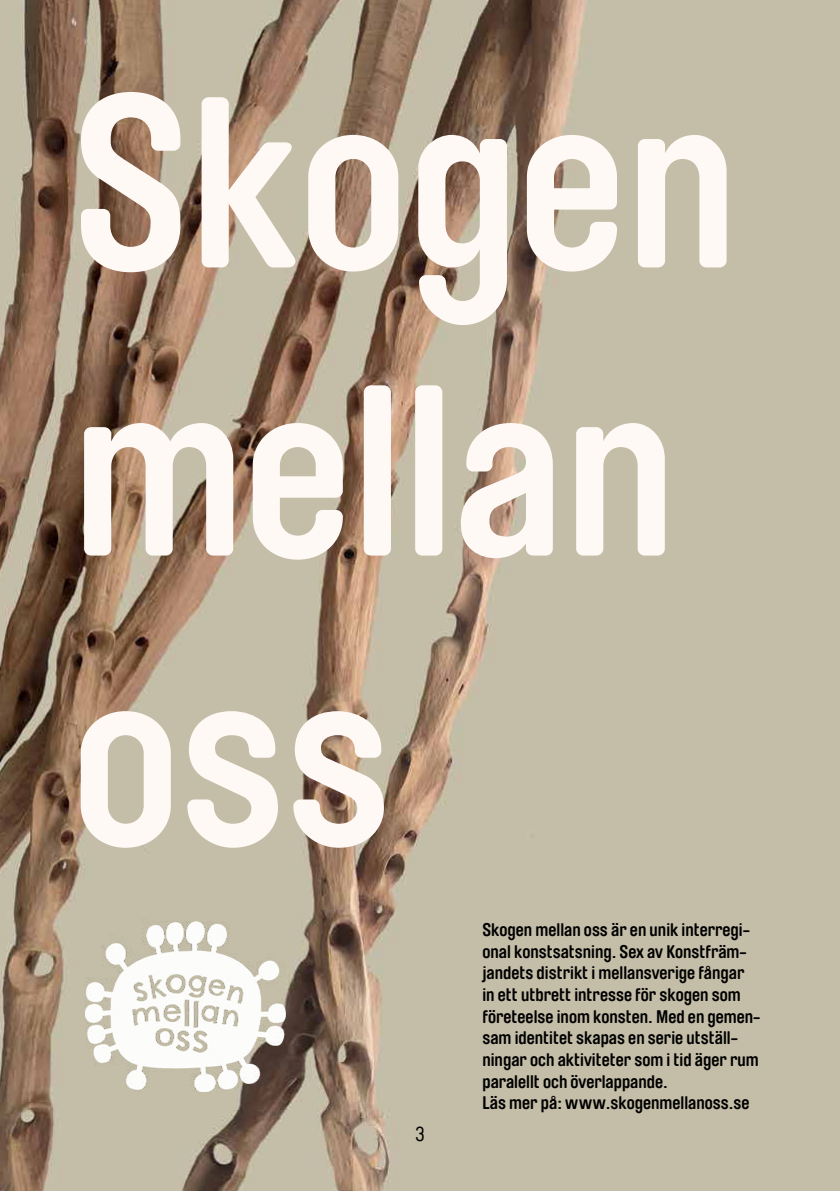
<style>
.page{position:relative;width:840px;height:1191px;background:#fff}
.page>*{position:absolute;margin:0;border:0;box-sizing:border-box;transform-origin:0 0}
.t1{font:700 240px/288px "Brauer Neue Std";color:#fef9f5}
.t2{font:20px "Brauer Neue Std";color:#000}
.t3{font:700 18px/21.6px "Brauer Neue Std";color:#000}
</style>
<div class="page">
<img style="left:0;top:0;width:839px;height:1191px">
<img style="left:85px;top:921px;width:200px;height:170px">
<h1 class="t1" style="left:72px;top:42px;width:666px">Skogen mellan oss</h1>
<p class="t2" style="left:415px;top:1123px;width:11px">3</p>
<p class="t3" style="left:482px;top:919px;width:279px">Skogen mellan oss är en unik interregi&shy;onal konstsatsning. Sex av Konstfräm&shy;jandets distrikt i mellansverige fångar in ett utbrett intresse för skogen som företeelse inom konsten. Med en gemen&shy;sam identitet skapas en serie utställ&shy;ningar och aktiviteter som i tid äger rum paralellt och överlappande.<br>Läs mer på: www.skogenmellanoss.se</p>
</div>
